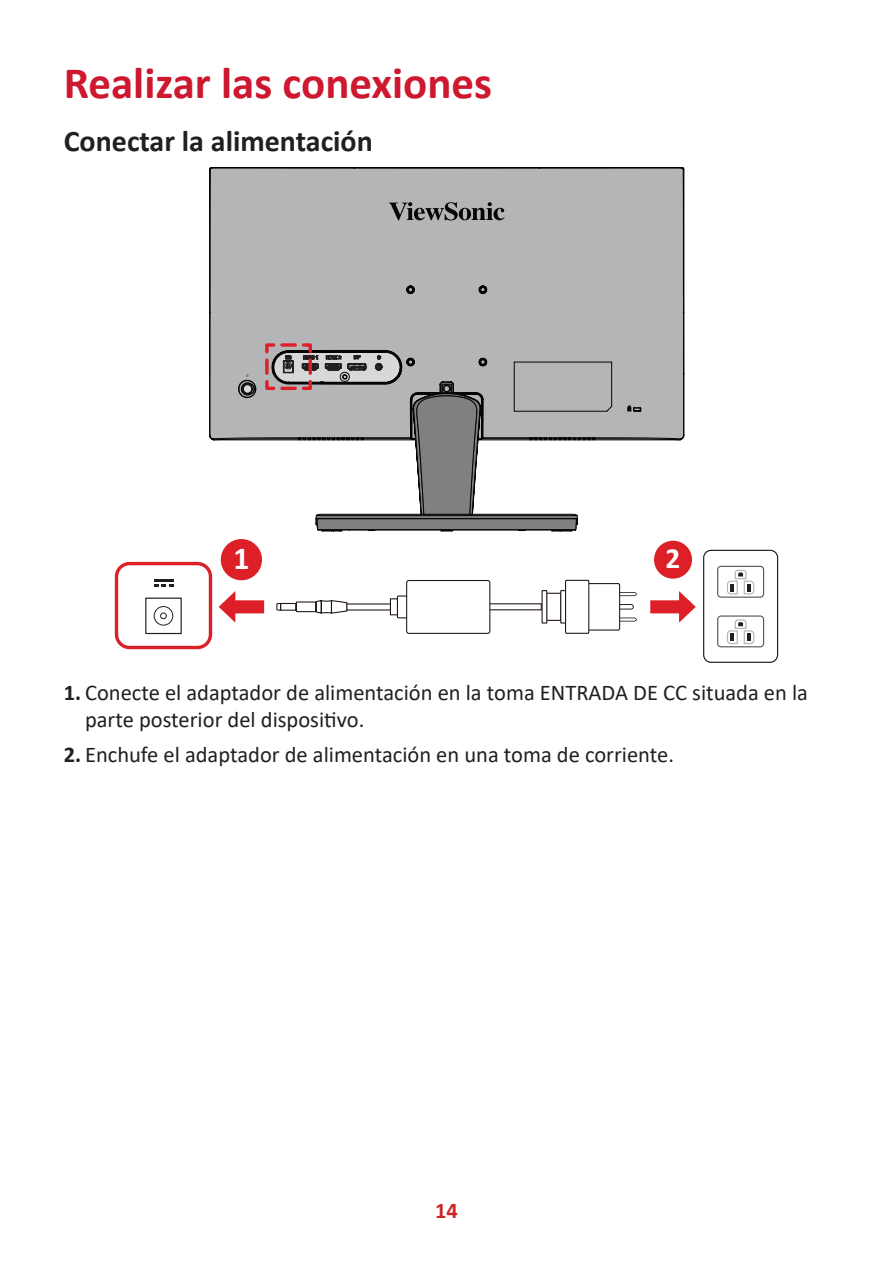
<style>
.page{position:relative;width:893px;height:1263px;background:#fff}
.page>*{position:absolute;margin:0;border:0;box-sizing:border-box;transform-origin:0 0}
.t1{font:700 45px "Calibri";color:#ce182f}
.t2{font:700 31.65px "Calibri";color:#fff}
.t3{font:700 30px "Calibri";color:#231f20}
.t4{font:700 29.25px "Calibri";color:#fff}
.t5{font:22.5px/27px "Calibri";color:#231f20}
.t6{font:700 22.5px "Calibri";color:#d1232a}
.s1{font-weight:700}
</style>
<div class="page">
<svg style="left:489px;top:579px;width:148px;height:55px"></svg>
<div style="left:397px;top:595px;width:38px;height:23px;border:1px solid #211613"></div>
<div style="left:407px;top:580px;width:83px;height:53px;background:#fff;border-radius:2px"></div>
<div style="left:406px;top:580px;width:84px;height:54px;border:1px solid #211613;border-radius:2px"></div>
<svg style="left:276px;top:598px;width:122px;height:18px"></svg>
<svg style="left:650px;top:591px;width:46px;height:32px"></svg>
<div style="left:653px;top:540px;width:40px;height:39px;background:#dd1f28;border-radius:50%"></div>
<div style="left:653px;top:539px;width:40px;height:41px;border:1px solid #fff;border-radius:50%"></div>
<div style="left:703px;top:550px;width:75px;height:113px;border:1px solid #231f20;border-radius:7px"></div>
<div style="left:717px;top:566px;width:47px;height:32px;border:1px solid #5c5c5f;border-radius:3px"></div>
<svg style="left:727px;top:569px;width:28px;height:26px"></svg>
<div style="left:717px;top:615px;width:47px;height:32px;border:1px solid #5c5c5f;border-radius:3px"></div>
<svg style="left:727px;top:619px;width:28px;height:26px"></svg>
<div style="left:115px;top:562px;width:97px;height:87px;border:3px solid #dd1f28;border-radius:13px"></div>
<svg style="left:218px;top:591px;width:47px;height:32px"></svg>
<div style="left:220px;top:538px;width:43px;height:43px;background:#dd1f28;border-radius:50%"></div>
<div style="left:220px;top:538px;width:43px;height:43px;border:1px solid #fff;border-radius:50%"></div>
<hr style="left:154px;top:579px;width:20px;height:2px;background:#211e1e">
<svg style="left:154px;top:584px;width:20px;height:3px"></svg>
<svg style="left:154px;top:606px;width:19px;height:20px"></svg>
<div style="left:145px;top:598px;width:37px;height:36px;border:1px solid #211e1e"></div>
<div style="left:209px;top:167px;width:475px;height:365px;background:#b4b5b6"></div>
<svg style="left:389px;top:202px;width:116px;height:18px"></svg>
<svg style="left:213px;top:342px;width:467px;height:189px"></svg>
<h1 class="t1" style="left:64px;top:51px;width:430px">Realizar las conexiones</h1>
<h3 class="t3" style="left:64px;top:120px;width:311px">Conectar la alimentación</h3>
<h2 class="t2" style="left:233px;top:536px;width:18px">1</h2>
<h3 class="t4" style="left:666px;top:538px;width:16px">2</h3>
<p class="t5" style="left:85px;top:678px;width:724px;text-indent:-21px"><span class="s1">1.</span> Conecte el adaptador de alimentación en la toma ENTRADA DE CC situada en la parte posterior del dispositivo.</p>
<p class="t5" style="left:64px;top:741px;width:612px"><span class="s1">2.</span> Enchufe el adaptador de alimentación en una toma de corriente.</p>
<p class="t6" style="left:435px;top:1194px;width:24px">14</p>
</div>
